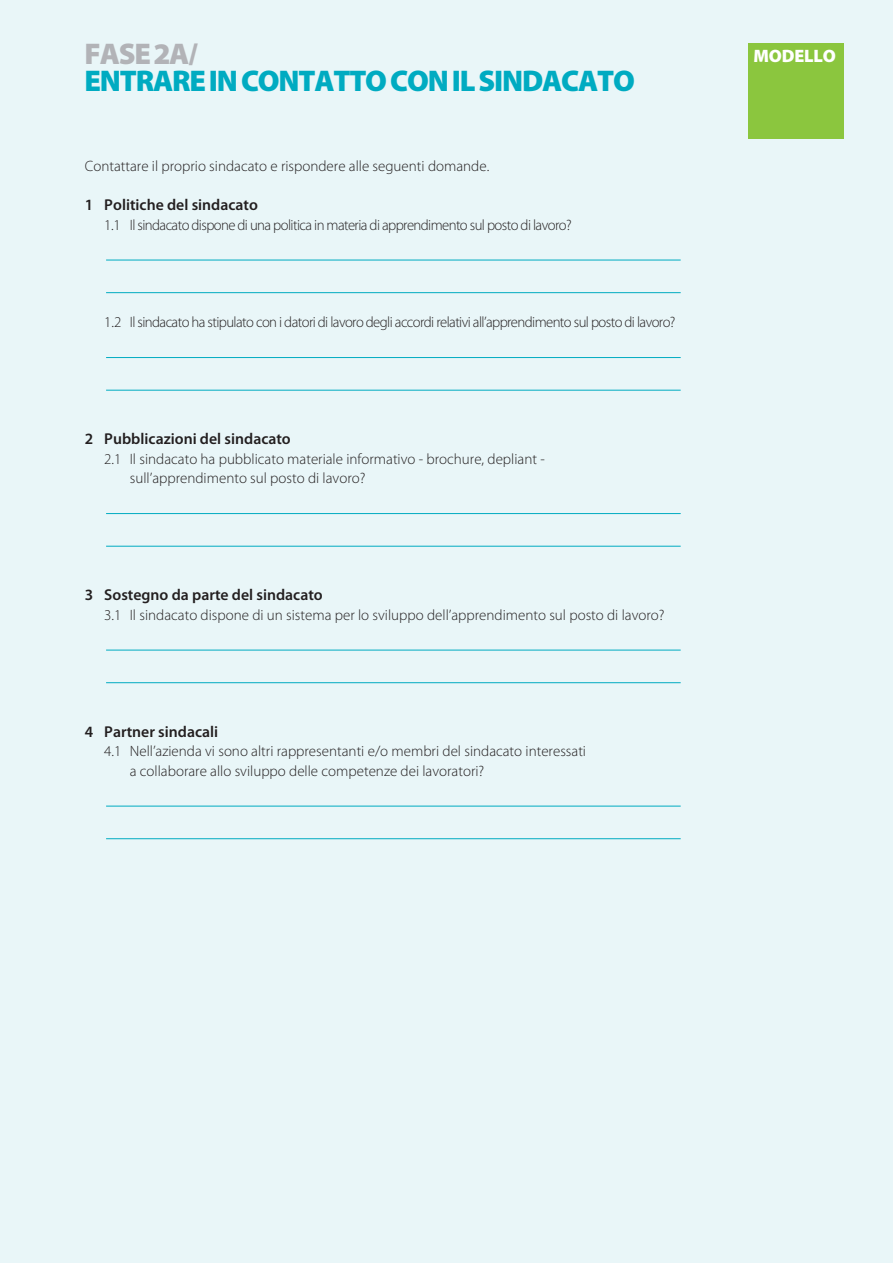
<style>
.page{position:relative;width:893px;height:1263px;background:#e9f6f8}
.page>*{position:absolute;margin:0;border:0;box-sizing:border-box;transform-origin:0 0}
.t1{font:900 30px "Myriad Pro";letter-spacing:-.04em;color:#00abc1}
.t2{font:900 30px "Myriad Pro";letter-spacing:-.04em;color:#b2b3b7}
.t3{font:900 18px "Myriad Pro";color:#fff}
.t4{font:600 15.75px "Myriad Pro";color:#231f20}
.t5{font:300 15px/19.5px "Myriad Pro";color:#231f20}
.t6{font:300 15px "Myriad Pro";letter-spacing:-.04em;color:#231f20}
</style>
<div class="page">
<div style="left:748px;top:43px;width:96px;height:96px;background:#8bc63e"></div>
<hr style="left:106px;top:260px;width:575px;height:1px;background:#00abc1">
<hr style="left:106px;top:292px;width:575px;height:1px;background:#00abc1">
<hr style="left:106px;top:357px;width:575px;height:1px;background:#00abc1">
<hr style="left:106px;top:390px;width:575px;height:1px;background:#00abc1">
<hr style="left:106px;top:513px;width:575px;height:1px;background:#00abc1">
<hr style="left:106px;top:546px;width:575px;height:1px;background:#00abc1">
<hr style="left:106px;top:650px;width:575px;height:1px;background:#00abc1">
<hr style="left:106px;top:682px;width:575px;height:1px;background:#00abc1">
<hr style="left:106px;top:806px;width:575px;height:1px;background:#00abc1">
<hr style="left:106px;top:838px;width:575px;height:1px;background:#00abc1">
<h1 class="t2" style="left:85px;top:34px;width:115px">FASE 2A/</h1>
<h1 class="t1" style="left:85px;top:61px;width:552px">ENTRARE IN CONTATTO CON IL SINDACATO</h1>
<p class="t5" style="left:85px;top:156px;width:406px">Contattare il proprio sindacato e rispondere alle seguenti domande.</p>
<p class="t4" style="left:85px;top:195px;width:175px">1 Politiche del sindacato</p>
<p class="t6" style="left:104px;top:215px;width:469px">1.1 Il sindacato dispone di una politica in materia di apprendimento sul posto di lavoro?</p>
<p class="t6" style="left:104px;top:313px;width:573px">1.2 Il sindacato ha stipulato con i datori di lavoro degli accordi relativi all’apprendimento sul posto di lavoro?</p>
<p class="t4" style="left:85px;top:429px;width:207px">2 Pubblicazioni del sindacato</p>
<p class="t5" style="left:130px;top:449px;width:416px;text-indent:-26px">2.1 Il sindacato ha pubblicato materiale informativo - brochure, depliant - sull’apprendimento sul posto di lavoro?</p>
<p class="t4" style="left:85px;top:585px;width:239px">3 Sostegno da parte del sindacato</p>
<p class="t5" style="left:104px;top:605px;width:562px">3.1 Il sindacato dispone di un sistema per lo sviluppo dell’apprendimento sul posto di lavoro?</p>
<p class="t4" style="left:85px;top:721px;width:135px">4 Partner sindacali</p>
<p class="t5" style="left:130px;top:741px;width:458px;text-indent:-26px">4.1 Nell’azienda vi sono altri rappresentanti e/o membri del sindacato interessati a collaborare allo sviluppo delle competenze dei lavoratori?</p>
<p class="t3" style="left:753px;top:44px;width:15px">MOD</p>
<p class="t3" style="left:794px;top:44px;width:21px">ELLO</p>
</div>
